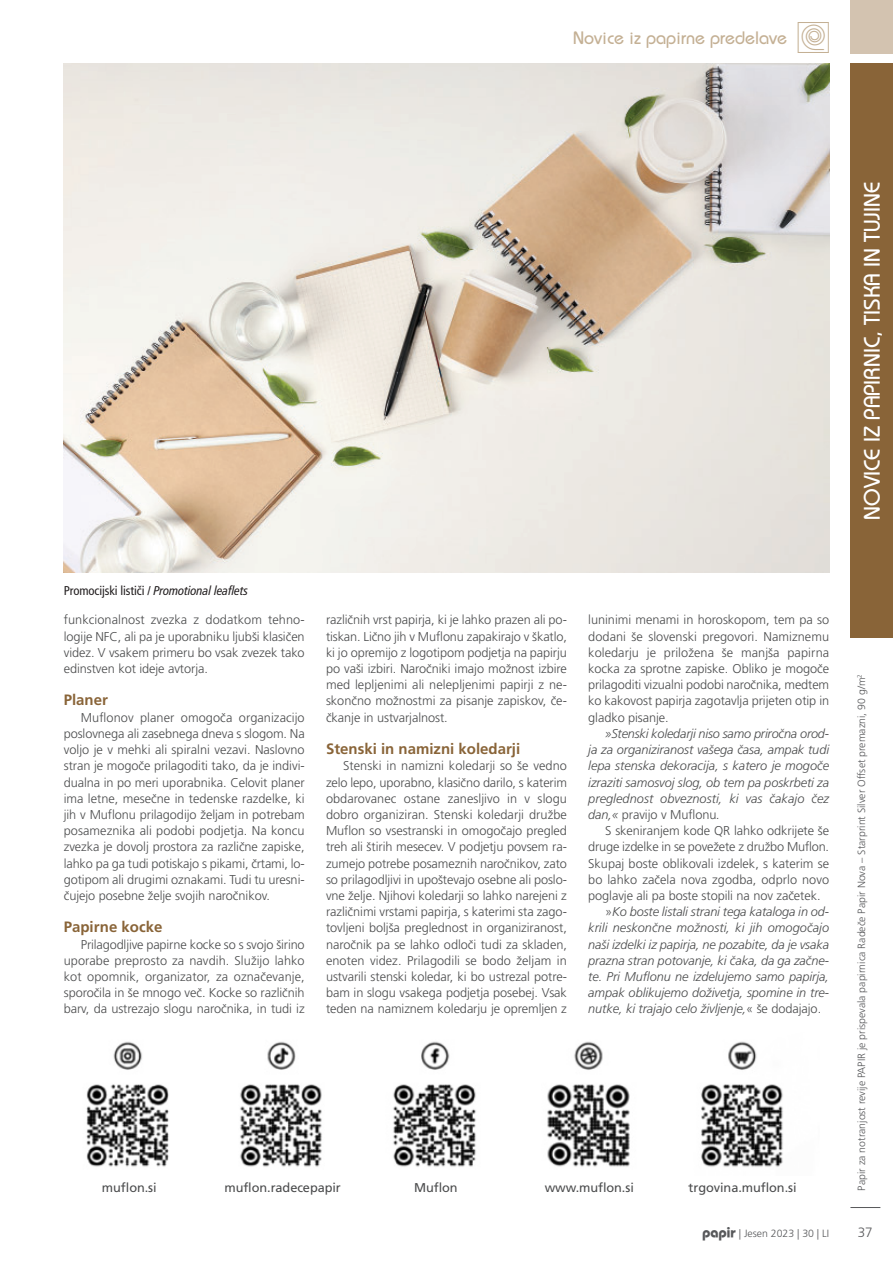
<style>
.page{position:relative;width:893px;height:1263px;background:#fff}
.page>*{position:absolute;margin:0;border:0;box-sizing:border-box;transform-origin:0 0}
.t1{font:45px "Revija Papir";color:#c4b094}
.t2{font:500 22.5px "Bauhaus Std";color:#fff}
.t3{font:500 18px "Bauhaus Std";color:#c4b094}
.t4{font:700 15px "Frutiger LT Pro";color:#896438}
.t5{font:300 13.5px "Frutiger LT Pro";color:#57585a}
.t6{font:300 12.75px/16.2px "Frutiger LT Pro";letter-spacing:-.005em;color:#4b4c4d;text-align:justify}
.t7{font:italic 300 12.75px/16.2px "Frutiger LT Pro";letter-spacing:-.005em;color:#4b4c4d;text-align:justify}
.t8{font:12.75px "Frutiger LT Pro";letter-spacing:-.005em;color:#4b4c4d}
.t9{font:condensed 12.75px "Frutiger LT Pro";letter-spacing:-.01em;color:#231f20}
.t10{font:300 10.5px "Frutiger LT Pro";color:#57585a}
.s1{font-style:italic}
.s2{font-style:normal}
.s3{font-family:"Bauhaus Std";font-weight:500;font-size:21px}
</style>
<div class="page">
<div style="left:850px;top:0;width:43px;height:53px;background:#d3c3b0"></div>
<div style="left:850px;top:64px;width:43px;height:574px;background:#896438"></div>
<hr style="left:850px;top:1207px;width:30px;height:1px;background:#57585a">
<img style="left:64px;top:64px;width:765px;height:508px">
<img style="left:86px;top:1041px;width:697px;height:126px">
<p class="t3" style="left:573px;top:31px;width:216px">Novice iz papirne predelave</p>
<p class="t1" style="left:798px;top:22px;width:33px">n</p>
<p class="t9" style="left:64px;top:585px;width:186px">Promocijski lističi / <span class="s1">Promotional leaflets</span></p>
<p class="t6" style="left:64px;top:613px;width:242px">funkcionalnost zvezka z dodatkom teh no - logije NFC, ali pa je uporabniku ljubši klasičen videz. V vsakem primeru bo vsak zvezek tako edinstven kot ideje avtorja.</p>
<p class="t4" style="left:64px;top:694px;width:46px">Planer</p>
<p class="t6" style="left:64px;top:710px;width:242px;text-indent:17px">Muflonov planer omogoča organizacijo poslovnega ali zasebnega dneva s slogom. Na voljo je v mehki ali spiralni vezavi. Naslovno stran je mogoče prilagoditi tako, da je indivi&shy;dualna in po meri uporabnika. Celovit planer ima letne, mesečne in tedenske razdelke, ki jih v Muflonu prilagodijo željam in potrebam posameznika ali podobi podjetja. Na koncu zvezka je dovolj prostora za različne zapiske, lahko pa ga tudi potiskajo s pikami, črtami, lo&shy;gotipom ali drugimi oznakami. Tudi tu uresni&shy;čujejo posebne želje svojih naročnikov.</p>
<p class="t4" style="left:64px;top:921px;width:100px">Papirne kocke</p>
<p class="t6" style="left:64px;top:937px;width:242px;text-indent:17px">Prilagodljive papirne kocke so s svojo širino uporabe preprosto za navdih. Služijo lahko kot opomnik, organizator, za označevanje, sporočila in še mnogo več. Kocke so različnih barv, da ustrezajo slogu naročnika, in tudi iz</p>
<p class="t6" style="left:326px;top:613px;width:242px">različnih vrst papirja, ki je lahko prazen ali po&shy;tiskan. Lično jih v Muflonu zapakirajo v škatlo, ki jo opremijo z logotipom podjetja na papirju po vaši izbiri. Naročniki imajo možnost izbire med lepljenimi ali nelepljenimi papirji z ne&shy;skončno možnostmi za pisanje zapiskov, če&shy;čkanje in ustvarjalnost.</p>
<p class="t4" style="left:326px;top:743px;width:196px">Stenski in namizni koledarji</p>
<p class="t6" style="left:326px;top:759px;width:242px;text-indent:17px">Stenski in namizni koledarji so še vedno zelo lepo, uporabno, klasično darilo, s katerim obdarovanec ostane zanesljivo in v slogu dobro organiziran. Stenski koledarji družbe Muflon so vsestranski in omogočajo pregled treh ali štirih mesecev. V podjetju povsem ra&shy;zumejo potrebe posameznih naročnikov, zato so prilagodljivi in upoštevajo osebne ali poslo&shy;vne želje. Njihovi koledarji so lahko narejeni z različnimi vrstami papirja, s katerimi sta zago&shy;tovljeni boljša preglednost in organiziranost, naročnik pa se lahko odloči tudi za skladen, enoten videz. Prilagodili se bodo željam in ustvarili stenski koledar, ki bo ustrezal potre&shy;bam in slogu vsakega podjetja posebej. Vsak teden na namiznem koledarju je opremljen z</p>
<p class="t6" style="left:588px;top:613px;width:242px">luninimi menami in horoskopom, tem pa so dodani še slovenski pregovori. Namiznemu koledarju je priložena še manjša papirna kocka za sprotne zapiske. Obliko je mogoče prilagoditi vizualni podobi naročnika, medtem ko kakovost papirja zagotavlja prijeten otip in gladko pisanje.</p>
<p class="t7" style="left:588px;top:726px;width:242px;text-indent:17px">»Stenski koledarji niso samo priročna orod&shy;ja za organiziranost vašega časa, ampak tudi lepa stenska dekoracija, s katero je mogoče izraziti samosvoj slog, ob tem pa poskrbeti za preglednost obveznosti, ki vas čakajo čez dan,« <span class="s2">pravijo v Muflonu</span>.</p>
<p class="t6" style="left:588px;top:823px;width:242px;text-indent:17px">S skeniranjem kode QR lahko odkrijete še druge izdelke in se povežete z družbo Muflon.<br>Skupaj boste oblikovali izdelek, s katerim se bo lahko začela nova zgodba, odprlo novo poglavje ali pa boste stopili na nov začetek.</p>
<p class="t7" style="left:588px;top:904px;width:242px;text-indent:17px"><span class="s2">»</span>Ko boste listali strani tega kataloga in od&shy;krili neskončne možnosti, ki jih omogočajo naši izdelki iz papirja, ne pozabite, da je vsaka prazna stran potovanje, ki čaka, da ga začne&shy;te. Pri Muflonu ne izdelujemo samo papirja, ampak oblikujemo doživetja, spomine in tre&shy;nutke, ki trajajo celo življenje,<span class="s2">« še dodajajo.</span></p>
<p class="t8" style="left:102px;top:1182px;width:56px">muflon.si</p>
<p class="t8" style="left:224px;top:1182px;width:118px">muflon.radecepapir</p>
<p class="t8" style="left:414px;top:1182px;width:45px">Muflon</p>
<p class="t8" style="left:545px;top:1182px;width:91px">www.muflon.si</p>
<p class="t8" style="left:689px;top:1182px;width:110px">trgovina.muflon.si</p>
<p class="t2" style="left:864px;top:520px;width:339px;rotate:-90deg">NOVICE IZ PAPIRNIC, TISKA IN TUJINE</p>
<p class="t10" style="left:857px;top:1190px;width:518px;rotate:-90deg">Papir za notranjost revije PAPIR je prispevala papirnica Radeče Papir Nova – Starprint Silver Offset premazni, 90 g/m<sup>2</sup></p>
<p class="t10" style="left:703px;top:1229px;width:128px"><span class="s3">¡</span> | Jesen 2023 | 30 | LI</p>
<p class="t5" style="left:858px;top:1227px;width:17px">37</p>
</div>
